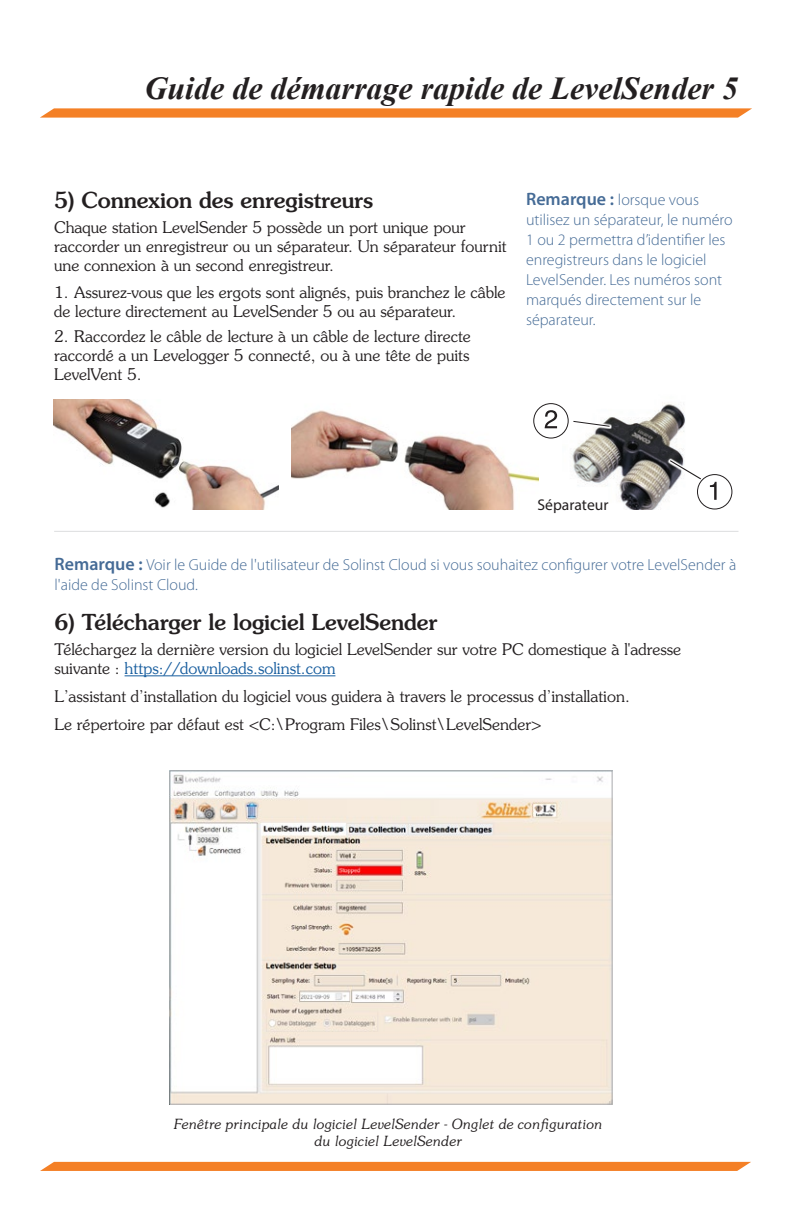
<style>
.page{position:relative;width:792px;height:1224px;background:#fff}
.page>*{position:absolute;margin:0;border:0;box-sizing:border-box;transform-origin:0 0}
.t1{font:italic 700 32px "Times New Roman";color:#231f20}
.Body_Title_1{font:500 22px "Souvenir Std";color:#231f20}
.Body{font:300 16px/19px "Souvenir Std";color:#231f20}
.NOTE-BodyText{font:300 16px/20px "Myriad Pro";color:#456b96}
.Figure_Text_Justify_CENTRE{font:15.6px "Myriad Pro";color:#231f20}
.Captions{font:italic 300 14px/16.8px "Souvenir Std";color:#231f20;text-align:center}
.s1{font-weight:600;font-size:18px}
.s2{color:#175d9e}
</style>
<div class="page">
<svg style="left:40px;top:108px;width:712px;height:10px;background:#f48c3a"></svg>
<svg style="left:40px;top:1162px;width:711px;height:9px;background:#f4832b"></svg>
<img style="left:292px;top:408px;width:247px;height:102px">
<img style="left:54px;top:400px;width:224px;height:110px">
<hr style="left:54px;top:531px;width:684px;height:1px;background:#dcdddf">
<img style="left:562px;top:402px;width:148px;height:108px">
<svg style="left:571px;top:419px;width:41px;height:10px"></svg>
<svg style="left:572px;top:420px;width:39px;height:7px"></svg>
<svg style="left:668px;top:458px;width:35px;height:24px"></svg>
<svg style="left:669px;top:459px;width:33px;height:21px"></svg>
<div style="left:698px;top:475px;width:34px;height:34px;background:#fff;border-radius:50%"></div>
<div style="left:697px;top:474px;width:35px;height:35px;border:1px solid #231f20;border-radius:50%"></div>
<svg style="left:710px;top:482px;width:7px;height:18px"></svg>
<div style="left:534px;top:404px;width:34px;height:34px;background:#fff;border-radius:50%"></div>
<div style="left:534px;top:403px;width:34px;height:35px;border:1px solid #231f20;border-radius:50%"></div>
<svg style="left:545px;top:410px;width:12px;height:18px"></svg>
<img style="left:172px;top:774px;width:439px;height:329px">
<div style="left:170px;top:770px;width:443px;height:335px;border:1px solid #a8a9ad"></div>
<hr style="left:125px;top:675px;width:210px;height:1px;background:#175d9e">
<h1 class="t1" style="left:144px;top:66px;width:595px">Guide de démarrage rapide de LevelSender 5</h1>
<p class="Body_Title_1" style="left:54px;top:187px;width:320px">5) Connexion des enregistreurs</p>
<p class="Body" style="left:54px;top:218px;width:454px">Chaque station LevelSender 5 possède un port unique pour raccorder un enregistreur ou un séparateur. Un séparateur fournit une connexion à un second enregistreur.</p>
<p class="Body" style="left:54px;top:283px;width:453px">1. Assurez-vous que les ergots sont alignés, puis branchez le câble de lecture directement au LevelSender 5 ou au séparateur.</p>
<p class="Body" style="left:54px;top:327px;width:418px;text-align:justify">2. Raccordez le câble de lecture à un câble de lecture directe raccordé a un Levelogger 5 connecté, ou à une tête de puits LevelVent 5.</p>
<p class="NOTE-BodyText" style="left:526px;top:190px;width:208px"><span class="s1">Remarque :</span> lorsque vous utilisez un séparateur, le numéro<br>1 ou 2 permettra d’identifier les enregistreurs dans le logiciel<br>LevelSender. Les numéros sont marqués directement sur le séparateur.</p>
<p class="Figure_Text_Justify_CENTRE" style="left:538px;top:495px;width:73px">Séparateur</p>
<p class="NOTE-BodyText" style="left:54px;top:555px;width:683px"><span class="s1">Remarque :</span> Voir le Guide de l'utilisateur de Solinst Cloud si vous souhaitez configurer votre LevelSender à l'aide de Solinst Cloud.</p>
<p class="Body_Title_1" style="left:54px;top:609px;width:384px">6) Télécharger le logiciel LevelSender</p>
<p class="Body" style="left:54px;top:640px;width:628px">Téléchargez la dernière version du logiciel LevelSender sur votre PC domestique à l'adresse suivante : <span class="s2">https://downloads.solinst.com</span></p>
<p class="Body" style="left:54px;top:687px;width:577px">L’assistant d’installation du logiciel vous guidera à travers le processus d’installation.</p>
<p class="Body" style="left:54px;top:714px;width:489px">Le répertoire par défaut est &lt;C:\Program Files\Solinst\LevelSender&gt;</p>
<p class="Captions" style="left:174px;top:1116px;width:431px">Fenêtre principale du logiciel LevelSender - Onglet de configuration du logiciel LevelSender</p>
</div>
